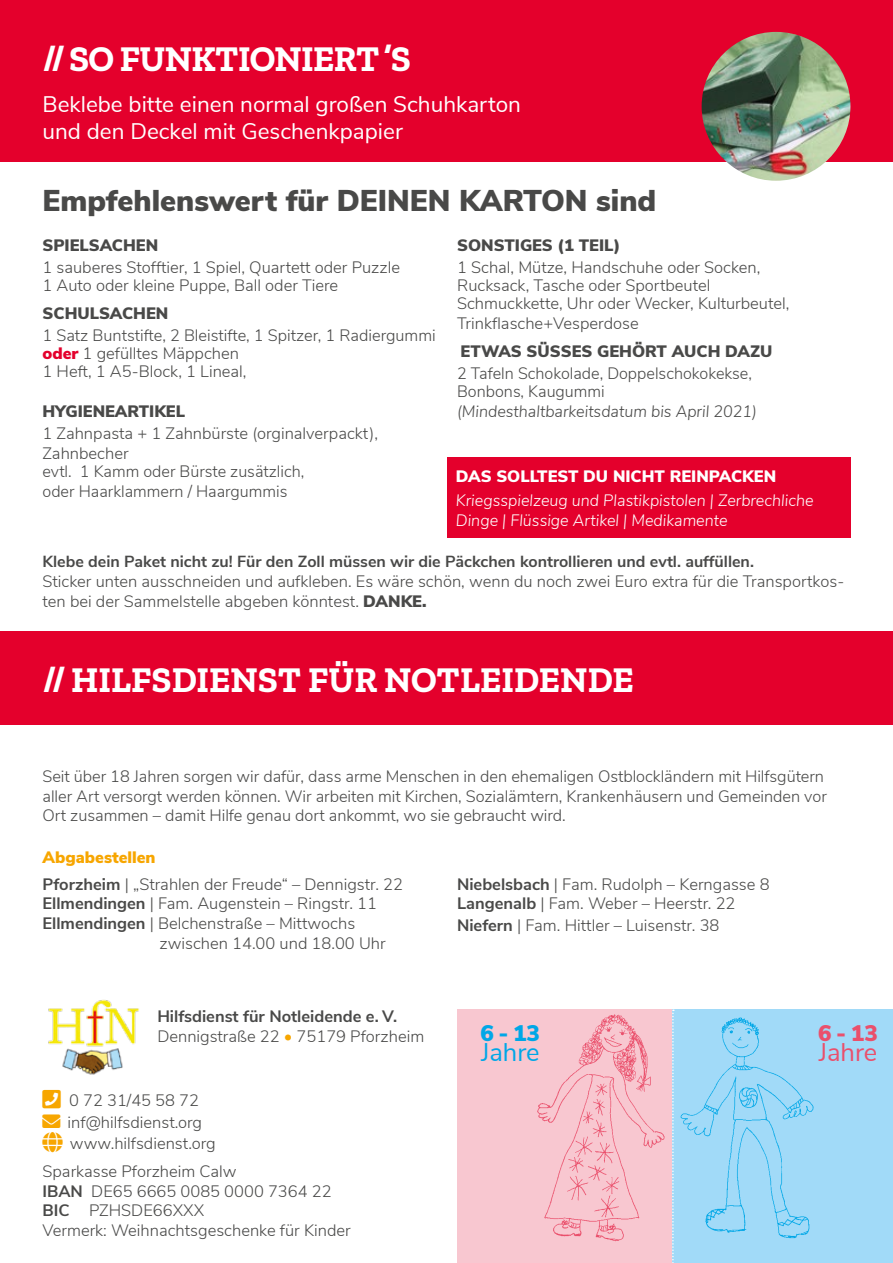
<style>
.page{position:relative;width:893px;height:1263px;background:#fff}
.page>*{position:absolute;margin:0;border:0;box-sizing:border-box;transform-origin:0 0}
.t1{font:700 36px "Zilla Slab";color:#fff}
.t2{font:900 30px "Nunito Sans";color:#494948}
.t3{font:25.5px "Nunito Sans";color:#00a7e7}
.t4{font:25.5px "Nunito Sans";color:#ea506c}
.t5{font:22.5px/27px "Nunito Sans";color:#fff}
.t6{font:900 22.5px "Nunito Sans";color:#00a7e7}
.t7{font:900 22.5px "Nunito Sans";color:#ea506c}
.t8{font:300 16.5px/19.8px "Nunito Sans";color:#494948}
.t9{font:italic 300 16.5px/19.8px "Nunito Sans";color:#fff}
.t10{font:900 16.5px "Nunito Sans";color:#494948}
.t11{font:700 16.5px/19.8px "Nunito Sans";color:#494948}
.t12{font:italic 300 16.5px "Nunito Sans";color:#494948}
.t13{font:900 16.5px "Nunito Sans";color:#fff}
.t14{font:900 16.5px "Nunito Sans";color:#f7a600}
.t15{font:700 16.05px "Nunito Sans";color:#494948}
.s1{font-weight:900;color:#e4002c}
.s2{font-weight:900}
.s3{font-weight:700}
.s4{font-weight:300}
.s5{font-weight:300;color:#f7a600}
.s6{color:#f7a600}
</style>
<div class="page">
<div style="left:0;top:631px;width:893px;height:94px;background:#e4002c"></div>
<div style="left:0;top:0;width:893px;height:162px;background:#e4002c"></div>
<img style="left:702px;top:32px;width:148px;height:149px;border-radius:74px">
<div style="left:447px;top:457px;width:403px;height:81px;background:#e4002c"></div>
<img style="left:48px;top:999px;width:91px;height:76px">
<div style="left:457px;top:1009px;width:219px;height:254px;background:#f8c7d0"></div>
<img style="left:537px;top:1014px;width:128px;height:228px">
<div style="left:673px;top:1009px;width:220px;height:254px;background:#a1daf8"></div>
<img style="left:680px;top:1017px;width:134px;height:222px">
<svg style="left:672px;top:1009px;width:3px;height:254px"></svg>
<h1 class="t1" style="left:43px;top:38px;width:370px">// SO FUNKTIONIERT ’S</h1>
<h3 class="t5" style="left:43px;top:89px;width:480px">Beklebe bitte einen normal großen Schuhkarton und den Deckel mit Geschenkpapier</h3>
<h2 class="t2" style="left:43px;top:179px;width:615px">Empfehlenswert für DEINEN KARTON sind</h2>
<p class="t10" style="left:43px;top:233px;width:117px">SPIELSACHEN</p>
<p class="t8" style="left:43px;top:257px;width:359px;line-height:18px">1 sauberes Stofftier, 1 Spiel, Quartett oder Puzzle<br>1 Auto oder kleine Puppe, Ball oder Tiere</p>
<p class="t10" style="left:43px;top:301px;width:127px">SCHULSACHEN</p>
<p class="t8" style="left:43px;top:326px;width:395px;line-height:18px">1 Satz Buntstifte, 2 Bleistifte, 1 Spitzer, 1 Radiergummi <span class="s1">oder</span> 1 gefülltes Mäppchen<br>1 Heft, 1 A5-Block, 1 Lineal,</p>
<p class="t10" style="left:43px;top:399px;width:144px">HYGIENEARTIKEL</p>
<p class="t8" style="left:43px;top:423px;width:337px">1 Zahnpasta + 1 Zahnbürste (orginalverpackt),<br>Zahnbecher</p>
<p class="t8" style="left:43px;top:460px;width:263px">evtl. 1 Kamm oder Bürste zusätzlich, oder Haarklammern / Haargummis</p>
<p class="t10" style="left:457px;top:233px;width:165px">SONSTIGES (1 TEIL)</p>
<p class="t8" style="left:457px;top:257px;width:334px;line-height:18px">1 Schal, Mütze, Handschuhe oder Socken,<br>Rucksack, Tasche oder Sportbeutel<br>Schmuckkette, Uhr oder Wecker, Kulturbeutel,</p>
<p class="t8" style="left:457px;top:312px;width:183px">Trinkflasche+Vesperdose</p>
<p class="t10" style="left:460px;top:339px;width:314px">ETWAS SÜSSES GEHÖRT AUCH DAZU</p>
<p class="t8" style="left:457px;top:363px;width:296px;line-height:18px">2 Tafeln Schokolade, Doppelschokokekse,<br>Bonbons, Kaugummi</p>
<p class="t12" style="left:457px;top:399px;width:301px">(Mindesthaltbarkeitsdatum bis April 2021)</p>
<p class="t13" style="left:456px;top:464px;width:322px">DAS SOLLTEST DU NICHT REINPACKEN</p>
<p class="t9" style="left:456px;top:490px;width:359px">Kriegsspielzeug und Plastikpistolen | Zerbrechliche<br>Dinge | Flüssige Artikel | Medikamente</p>
<p class="t15" style="left:43px;top:550px;width:713px">Klebe dein Paket nicht zu! Für den Zoll müssen wir die Päckchen kontrollieren und evtl. auffüllen.</p>
<p class="t8" style="left:43px;top:570px;width:803px">Sticker unten ausschneiden und aufkleben. Es wäre schön, wenn du noch zwei Euro extra für die Transportkos&shy;ten bei der Sammelstelle abgeben könntest. <span class="s2">DANKE.</span></p>
<h1 class="t1" style="left:43px;top:659px;width:593px">// HILFSDIENST FÜR NOTLEIDENDE</h1>
<p class="t8" style="left:43px;top:765px;width:786px">Seit über 18 Jahren sorgen wir dafür, dass arme Menschen in den ehemaligen Ostblockländern mit Hilfsgütern aller Art versorgt werden können. Wir arbeiten mit Kirchen, Sozialämtern, Krankenhäusern und Gemeinden vor<br>Ort zusammen – damit Hilfe genau dort ankommt, wo sie gebraucht wird.</p>
<p class="t14" style="left:43px;top:845px;width:115px">Abgabestellen</p>
<p class="t8" style="left:43px;top:873px;width:362px"><span class="s3">Pforzheim</span> | „Strahlen der Freude“ – Dennigstr. 22</p>
<p class="t8" style="left:43px;top:893px;width:336px"><span class="s3">Ellmendingen</span> | Fam. Augenstein – Ringstr. 11</p>
<p class="t8" style="left:43px;top:912px;width:314px"><span class="s3">Ellmendingen</span> | Belchenstraße – Mittwochs</p>
<p class="t8" style="left:160px;top:932px;width:228px">zwischen 14.00 und 18.00 Uhr</p>
<p class="t11" style="left:157px;top:1006px;width:268px">Hilfsdienst für Notleidende e. V.<br><span class="s4">Dennigstraße 22</span> <span class="s5">•</span> <span class="s4">75179 Pforzheim</span></p>
<p class="t8" style="left:69px;top:1089px;width:131px">0 72 31/45 58 72</p>
<p class="t8" style="left:70px;top:1110px;width:147px;line-height:21px;text-indent:-27px"><span class="s6">→</span> inf@hilfsdienst.org www.hilfsdienst.org</p>
<p class="t8" style="left:43px;top:1160px;width:310px">Sparkasse Pforzheim Calw<br><span class="s3">IBAN</span> DE65 6665 0085 0000 7364 22<br><span class="s3">BIC</span> PZHSDE66XXX<br>Vermerk: Weihnachtsgeschenke für Kinder</p>
<p class="t8" style="left:457px;top:873px;width:314px"><span class="s3">Niebelsbach</span> | Fam. Rudolph – Kerngasse 8<br><span class="s3">Langenalb</span> | Fam. Weber – Heerstr. 22</p>
<p class="t8" style="left:457px;top:914px;width:264px"><span class="s3">Niefern</span> | Fam. Hittler – Luisenstr. 38</p>
<h3 class="t6" style="left:480px;top:1017px;width:61px">6 - 13</h3>
<h3 class="t3" style="left:481px;top:1033px;width:60px">Jahre</h3>
<h3 class="t7" style="left:818px;top:1017px;width:61px">6 - 13</h3>
<h3 class="t4" style="left:819px;top:1033px;width:60px">Jahre</h3>
</div>
